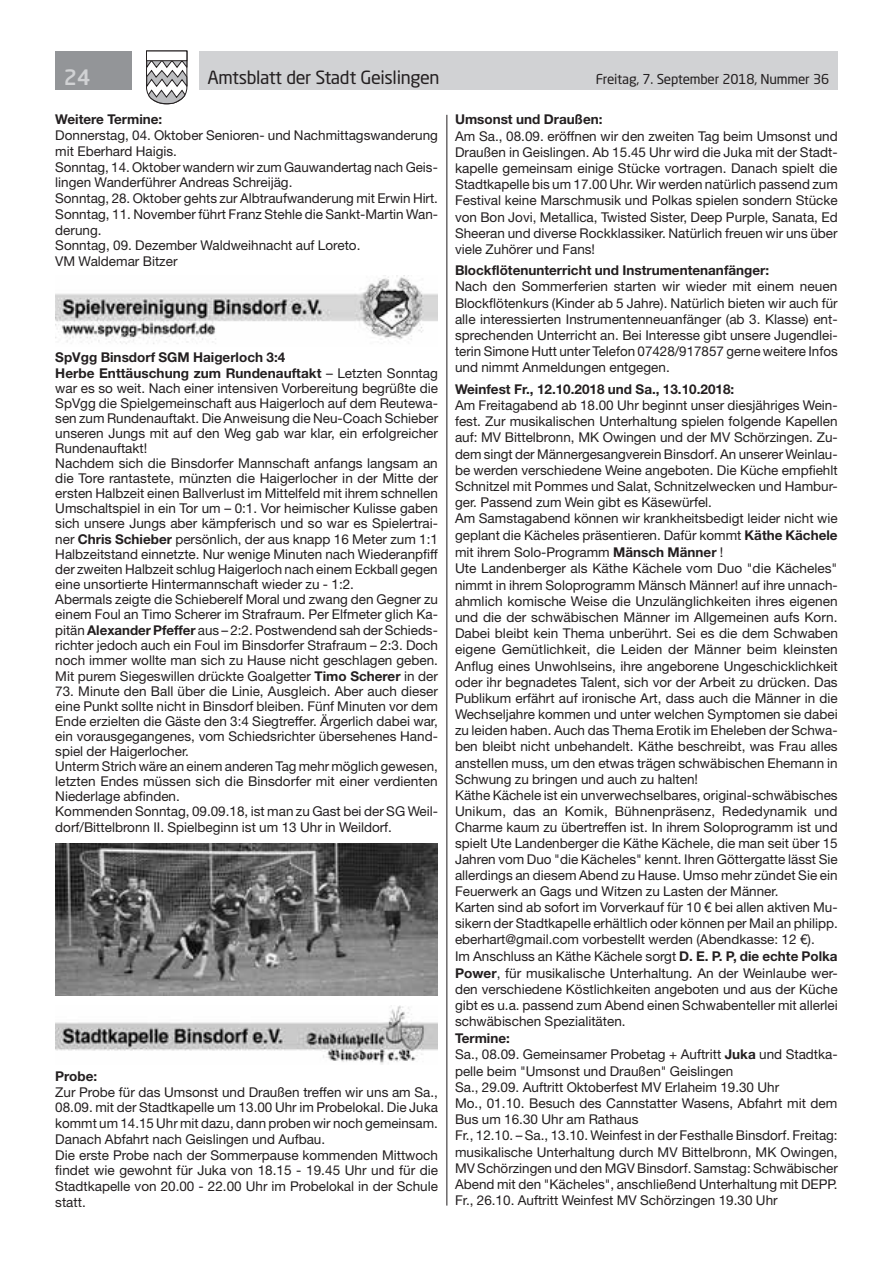
<style>
.page{position:relative;width:893px;height:1263px;background:#fff}
.page>*{position:absolute;margin:0;border:0;box-sizing:border-box;transform-origin:0 0}
.t1{font:500 21px "Neo Sans Std";color:#d1d2d4}
.t2{font:18px "Neo Sans Std";letter-spacing:-.02em;color:#231f20}
.t3{font:13.5px/16.2px "Helvetica Neue LT Std";color:#231f20}
.t4{font:700 13.5px "Helvetica Neue LT Std";color:#231f20}
.t5{font:13.5px "Neo Sans Std";letter-spacing:-.015em;color:#231f20}
.s1{font-weight:700}
</style>
<div class="page">
<div style="left:199px;top:51px;width:639px;height:38px;background:#d1d2d4"></div>
<div style="left:55px;top:51px;width:77px;height:38px;background:#939598"></div>
<svg style="left:146px;top:50px;width:42px;height:55px"></svg>
<div style="left:146px;top:51px;width:41px;height:10px;background:#fff;border:1px solid #231f20"></div>
<hr style="left:446px;top:115px;width:1px;height:1090px;background:#231f20">
<img style="left:55px;top:276px;width:383px;height:68px">
<img style="left:55px;top:844px;width:383px;height:151px">
<img style="left:55px;top:1005px;width:383px;height:59px">
<h1 class="t1" style="left:64px;top:64px;width:28px">24</h1>
<h2 class="t2" style="left:207px;top:66px;width:234px">Amtsblatt der Stadt Geislingen</h2>
<p class="t5" style="left:596px;top:71px;width:235px">Freitag, 7. September 2018, Nummer 36</p>
<p class="t4" style="left:55px;top:111px;width:109px">Weitere Termine:</p>
<p class="t3" style="left:55px;top:127px;width:384px;line-height:15.8px">Donnerstag, 04. Oktober Senioren- und Nachmittagswanderung mit Eberhard Haigis.<br>Sonntag, 14. Oktober wandern wir zum Gauwandertag nach Geis&shy;lingen Wanderführer Andreas Schreijäg.<br>Sonntag, 28. Oktober gehts zur Albtraufwanderung mit Erwin Hirt.<br>Sonntag, 11. November führt Franz Stehle die Sankt-Martin Wan&shy;derung.<br>Sonntag, 09. Dezember Waldweihnacht auf Loreto.<br>VM Waldemar Bitzer</p>
<p class="t4" style="left:455px;top:111px;width:149px">Umsonst und Draußen:</p>
<p class="t3" style="left:455px;top:128px;width:384px;text-align:justify">Am Sa., 08.09. eröffnen wir den zweiten Tag beim Umsonst und Draußen in Geislingen. Ab 15.45 Uhr wird die Juka mit der Stadt&shy;kapelle gemeinsam einige Stücke vortragen. Danach spielt die Stadtkapelle bis um 17.00 Uhr. Wir werden natürlich passend zum Festival keine Marschmusik und Polkas spielen sondern Stücke von Bon Jovi, Metallica, Twisted Sister, Deep Purple, Sanata, Ed Sheeran und diverse Rockklassiker. Natürlich freuen wir uns über viele Zuhörer und Fans!</p>
<p class="t4" style="left:455px;top:262px;width:316px">Blockflötenunterricht und Instrumentenanfänger:</p>
<p class="t3" style="left:455px;top:278px;width:384px;text-align:justify">Nach den Sommerferien starten wir wieder mit einem neuen Blockflötenkurs (Kinder ab 5 Jahre). Natürlich bieten wir auch für alle interessierten Instrumentenneuanfänger (ab 3. Klasse) ent&shy;sprechenden Unterricht an. Bei Interesse gibt unsere Jugendlei&shy;terin Simone Hutt unter Telefon 07428/917857 gerne weitere Infos und nimmt Anmeldungen entgegen.</p>
<p class="t4" style="left:455px;top:380px;width:281px">Weinfest Fr., 12.10.2018 und Sa., 13.10.2018:</p>
<p class="t3" style="left:455px;top:397px;width:384px">Am Freitagabend ab 18.00 Uhr beginnt unser diesjähriges Wein&shy;fest. Zur musikalischen Unterhaltung spielen folgende Kapellen auf: MV Bittelbronn, MK Owingen und der MV Schörzingen. Zu&shy;dem singt der Männergesangverein Binsdorf. An unserer Weinlau&shy;be werden verschiedene Weine angeboten. Die Küche empfiehlt Schnitzel mit Pommes und Salat, Schnitzelwecken und Hambur&shy;ger. Passend zum Wein gibt es Käsewürfel.<br>Am Samstagabend können wir krankheitsbedigt leider nicht wie geplant die Kächeles präsentieren. Dafür kommt <span class="s1">Käthe Kächele </span>mit ihrem Solo-Programm <span class="s1">Mänsch Männer</span> !<br>Ute Landenberger als Käthe Kächele vom Duo "die Kächeles" nimmt in ihrem Soloprogramm Mänsch Männer! auf ihre unnach&shy;ahmlich komische Weise die Unzulänglichkeiten ihres eigenen und die der schwäbischen Männer im Allgemeinen aufs Korn.<br>Dabei bleibt kein Thema unberührt. Sei es die dem Schwaben eigene Gemütlichkeit, die Leiden der Männer beim kleinsten Anflug eines Unwohlseins, ihre angeborene Ungeschicklichkeit oder ihr begnadetes Talent, sich vor der Arbeit zu drücken. Das Publikum erfährt auf ironische Art, dass auch die Männer in die Wechseljahre kommen und unter welchen Symptomen sie dabei zu leiden haben. Auch das Thema Erotik im Eheleben der Schwa&shy;ben bleibt nicht unbehandelt. Käthe beschreibt, was Frau alles anstellen muss, um den etwas trägen schwäbischen Ehemann in Schwung zu bringen und auch zu halten!<br>Käthe Kächele ist ein unverwechselbares, original-schwäbisches Unikum, das an Komik, Bühnenpräsenz, Rededynamik und Charme kaum zu übertreffen ist. In ihrem Soloprogramm ist und spielt Ute Landenberger die Käthe Kächele, die man seit über 15<br>Jahren vom Duo "die Kächeles" kennt. Ihren Göttergatte lässt Sie allerdings an diesem Abend zu Hause. Umso mehr zündet Sie ein Feuerwerk an Gags und Witzen zu Lasten der Männer.<br>Karten sind ab sofort im Vorverkauf für 10 € bei allen aktiven Mu&shy;sikern der Stadtkapelle erhältlich oder können per Mail an philipp. eberhart@gmail.com vorbestellt werden (Abendkasse: 12 €).<br>Im Anschluss an Käthe Kächele sorgt <span class="s1">D. E. P. P, die echte Polka Power</span>, für musikalische Unterhaltung. An der Weinlaube wer&shy;den verschiedene Köstlichkeiten angeboten und aus der Küche gibt es u.a. passend zum Abend einen Schwabenteller mit allerlei schwäbischen Spezialitäten.</p>
<p class="t3" style="left:455px;top:1029px;width:384px"><span class="s1">Termine:<br></span>Sa., 08.09. Gemeinsamer Probetag + Auftritt <span class="s1">Juka</span> und Stadtka&shy;pelle beim "Umsonst und Draußen" Geislingen<br>Sa., 29.09. Auftritt Oktoberfest MV Erlaheim 19.30 Uhr<br>Mo., 01.10. Besuch des Cannstatter Wasens, Abfahrt mit dem Bus um 16.30 Uhr am Rathaus<br>Fr., 12.10. – Sa., 13.10. Weinfest in der Festhalle Binsdorf. Freitag: musikalische Unterhaltung durch MV Bittelbronn, MK Owingen, MV Schörzingen und den MGV Binsdorf. Samstag: Schwäbischer Abend mit den "Kächeles", anschließend Unterhaltung mit DEPP.<br>Fr., 26.10. Auftritt Weinfest MV Schörzingen 19.30 Uhr</p>
<p class="t3" style="left:55px;top:350px;width:384px;line-height:15.1px"><span class="s1">SpVgg Binsdorf SGM Haigerloch 3:4<br>Herbe Enttäuschung zum Rundenauftakt</span> – Letzten Sonntag war es so weit. Nach einer intensiven Vorbereitung begrüßte die SpVgg die Spielgemeinschaft aus Haigerloch auf dem Reutewa&shy;sen zum Rundenauftakt. Die Anweisung die Neu-Coach Schieber unseren Jungs mit auf den Weg gab war klar, ein erfolgreicher Rundenauftakt!<br>Nachdem sich die Binsdorfer Mannschaft anfangs langsam an die Tore rantastete, münzten die Haigerlocher in der Mitte der ersten Halbzeit einen Ballverlust im Mittelfeld mit ihrem schnellen Umschaltspiel in ein Tor um – 0:1. Vor heimischer Kulisse gaben sich unsere Jungs aber kämpferisch und so war es Spielertrai&shy;ner <span class="s1">Chris Schieber</span> persönlich, der aus knapp 16 Meter zum 1:1<br>Halbzeitstand einnetzte. Nur wenige Minuten nach Wiederanpfiff der zweiten Halbzeit schlug Haigerloch nach einem Eckball gegen eine unsortierte Hintermannschaft wieder zu - 1:2.<br>Abermals zeigte die Schieberelf Moral und zwang den Gegner zu einem Foul an Timo Scherer im Strafraum. Per Elfmeter glich Ka&shy;pitän <span class="s1">Alexander Pfeffer</span> aus – 2:2. Postwendend sah der Schieds&shy;richter jedoch auch ein Foul im Binsdorfer Strafraum – 2:3. Doch noch immer wollte man sich zu Hause nicht geschlagen geben.<br>Mit purem Siegeswillen drückte Goalgetter <span class="s1">Timo Scherer</span> in der</p>
<p class="t3" style="left:55px;top:683px;width:384px;line-height:15.1px">73. Minute den Ball über die Linie, Ausgleich. Aber auch dieser eine Punkt sollte nicht in Binsdorf bleiben. Fünf Minuten vor dem Ende erzielten die Gäste den 3:4 Siegtreffer. Ärgerlich dabei war, ein vorausgegangenes, vom Schiedsrichter übersehenes Hand&shy;spiel der Haigerlocher.<br>Unterm Strich wäre an einem anderen Tag mehr möglich gewesen, letzten Endes müssen sich die Binsdorfer mit einer verdienten Niederlage abfinden.<br>Kommenden Sonntag, 09.09.18, ist man zu Gast bei der SG Weil&shy;dorf/Bittelbronn II. Spielbeginn ist um 13 Uhr in Weildorf.</p>
<p class="t4" style="left:55px;top:1067px;width:44px">Probe:</p>
<p class="t3" style="left:55px;top:1084px;width:384px;line-height:15.8px">Zur Probe für das Umsonst und Draußen treffen wir uns am Sa., 08.09. mit der Stadtkapelle um 13.00 Uhr im Probelokal. Die Juka kommt um 14.15 Uhr mit dazu, dann proben wir noch gemeinsam.<br>Danach Abfahrt nach Geislingen und Aufbau.<br>Die erste Probe nach der Sommerpause kommenden Mittwoch findet wie gewohnt für Juka von 18.15 - 19.45 Uhr und für die Stadtkapelle von 20.00 - 22.00 Uhr im Probelokal in der Schule statt.</p>
</div>
